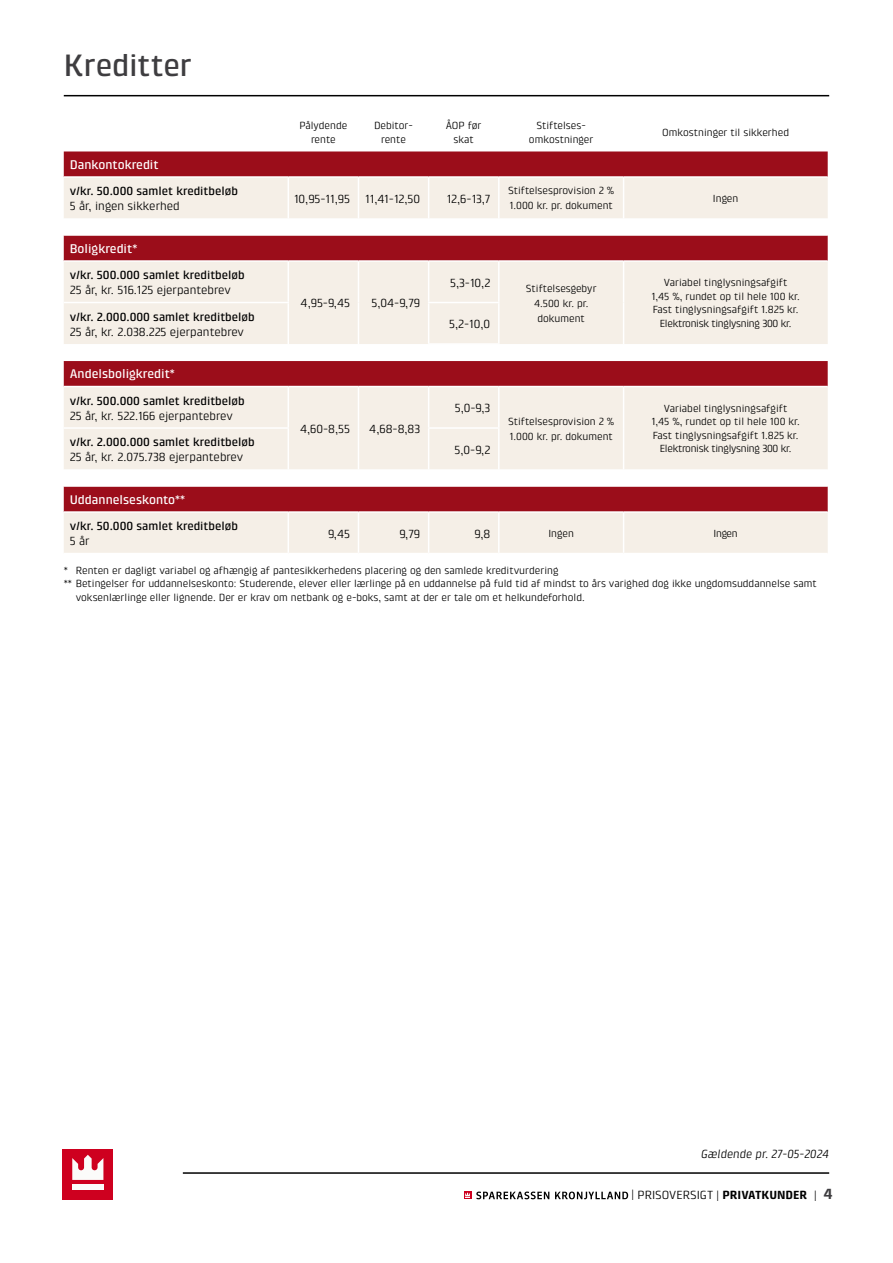
<style>
.page{position:relative;width:893px;height:1263px;background:#fff}
.page>*{position:absolute;margin:0;border:0;box-sizing:border-box;transform-origin:0 0}
.t1{font:500 31.5px "Klint LT Pro";letter-spacing:-.005em;color:#3e3d40}
.t2{font:500 12.75px "Klint LT Pro";color:#fff}
.t3{font:12px "Klint LT Pro";color:#000}
.t4{font:500 12px "Klint LT Pro";color:#000}
.t5{font:italic 12px "Klint LT Pro";color:#000}
.t6{font:10.5px/13.5px "Klint LT Pro";color:#000;text-align:center}
.s1{font-weight:700}
.s2{font-weight:700;font-size:15px;color:#3e3d40}
</style>
<div class="page">
<div style="left:63px;top:1149px;width:50px;height:50px;background:#ce001f"></div>
<div style="left:72px;top:1184px;width:31px;height:5px;background:#fbfbfa"></div>
<svg style="left:72px;top:1155px;width:31px;height:25px"></svg>
<hr style="left:183px;top:1172px;width:646px;height:2px;background:#000">
<hr style="left:64px;top:95px;width:765px;height:1px;background:#000">
<svg style="left:476px;top:1191px;width:73px;height:8px"></svg>
<svg style="left:555px;top:1191px;width:73px;height:8px"></svg>
<div style="left:464px;top:1191px;width:7px;height:8px;background:#ce001f"></div>
<svg style="left:465px;top:1192px;width:5px;height:6px"></svg>
<div style="left:64px;top:151px;width:764px;height:25px;background:#9b0d1a"></div>
<svg style="left:64px;top:178px;width:764px;height:375px;background:#e0bab7"></svg>
<svg style="left:64px;top:218px;width:764px;height:268px;fill:#f5efe7"></svg>
<hr style="left:288px;top:178px;width:1px;height:40px;background:#fff">
<hr style="left:358px;top:178px;width:1px;height:40px;background:#fff">
<hr style="left:428px;top:178px;width:1px;height:40px;background:#fff">
<hr style="left:288px;top:262px;width:1px;height:40px;background:#fff">
<hr style="left:358px;top:262px;width:1px;height:40px;background:#fff">
<hr style="left:428px;top:262px;width:1px;height:40px;background:#fff">
<hr style="left:288px;top:303px;width:1px;height:41px;background:#fff">
<hr style="left:358px;top:302px;width:1px;height:42px;background:#fff">
<hr style="left:428px;top:303px;width:1px;height:40px;background:#fff">
<hr style="left:288px;top:387px;width:1px;height:40px;background:#fff">
<hr style="left:358px;top:387px;width:1px;height:41px;background:#fff">
<hr style="left:428px;top:387px;width:1px;height:40px;background:#fff">
<hr style="left:288px;top:429px;width:1px;height:40px;background:#fff">
<hr style="left:358px;top:428px;width:1px;height:41px;background:#fff">
<hr style="left:428px;top:429px;width:1px;height:40px;background:#fff">
<hr style="left:288px;top:513px;width:1px;height:40px;background:#fff">
<hr style="left:358px;top:513px;width:1px;height:40px;background:#fff">
<hr style="left:428px;top:513px;width:1px;height:40px;background:#fff">
<hr style="left:498px;top:178px;width:2px;height:40px;background:#fff">
<hr style="left:623px;top:178px;width:1px;height:40px;background:#fff">
<hr style="left:498px;top:262px;width:2px;height:40px;background:#fff">
<hr style="left:623px;top:262px;width:1px;height:40px;background:#fff">
<hr style="left:498px;top:303px;width:2px;height:40px;background:#fff">
<hr style="left:623px;top:302px;width:1px;height:42px;background:#fff">
<hr style="left:498px;top:387px;width:2px;height:40px;background:#fff">
<hr style="left:623px;top:387px;width:1px;height:41px;background:#fff">
<hr style="left:498px;top:429px;width:2px;height:40px;background:#fff">
<hr style="left:623px;top:428px;width:1px;height:41px;background:#fff">
<hr style="left:498px;top:513px;width:2px;height:40px;background:#fff">
<hr style="left:623px;top:513px;width:1px;height:40px;background:#fff">
<hr style="left:64px;top:302px;width:225px;height:1px;background:#fff">
<hr style="left:64px;top:427px;width:225px;height:2px;background:#fff">
<hr style="left:428px;top:427px;width:72px;height:2px;background:#fff">
<hr style="left:428px;top:302px;width:72px;height:1px;background:#fff">
<hr style="left:428px;top:343px;width:72px;height:2px;background:#fff">
<hr style="left:64px;top:511px;width:224px;height:2px;background:#fff">
<hr style="left:288px;top:511px;width:70px;height:2px;background:#fff">
<hr style="left:358px;top:511px;width:71px;height:2px;background:#fff">
<hr style="left:429px;top:511px;width:70px;height:2px;background:#fff">
<hr style="left:499px;top:511px;width:125px;height:2px;background:#fff">
<hr style="left:624px;top:511px;width:204px;height:2px;background:#fff">
<hr style="left:64px;top:386px;width:224px;height:1px;background:#fff">
<hr style="left:288px;top:386px;width:70px;height:1px;background:#fff">
<hr style="left:358px;top:386px;width:71px;height:1px;background:#fff">
<hr style="left:429px;top:386px;width:70px;height:1px;background:#fff">
<hr style="left:499px;top:386px;width:125px;height:1px;background:#fff">
<hr style="left:624px;top:386px;width:204px;height:1px;background:#fff">
<hr style="left:64px;top:260px;width:224px;height:2px;background:#fff">
<hr style="left:288px;top:260px;width:70px;height:2px;background:#fff">
<hr style="left:358px;top:260px;width:71px;height:2px;background:#fff">
<hr style="left:429px;top:260px;width:70px;height:2px;background:#fff">
<hr style="left:499px;top:260px;width:125px;height:2px;background:#fff">
<hr style="left:624px;top:260px;width:204px;height:2px;background:#fff">
<h1 class="t1" style="left:64px;top:47px;width:130px">Kreditter</h1>
<p class="t2" style="left:70px;top:157px;width:90px">Dankontokredit</p>
<p class="t4" style="left:70px;top:184px;width:170px">v/kr. 50.000 samlet kreditbeløb</p>
<p class="t3" style="left:70px;top:199px;width:112px">5 år, ingen sikkerhed</p>
<p class="t2" style="left:70px;top:241px;width:69px">Boligkredit*</p>
<p class="t4" style="left:70px;top:268px;width:176px">v/kr. 500.000 samlet kreditbeløb</p>
<p class="t3" style="left:70px;top:283px;width:162px">25 år, kr. 516.125 ejerpantebrev</p>
<p class="t4" style="left:70px;top:310px;width:186px">v/kr. 2.000.000 samlet kreditbeløb</p>
<p class="t3" style="left:70px;top:325px;width:176px">25 år, kr. 2.038.225 ejerpantebrev</p>
<p class="t2" style="left:70px;top:367px;width:107px">Andelsboligkredit*</p>
<p class="t4" style="left:70px;top:394px;width:176px">v/kr. 500.000 samlet kreditbeløb</p>
<p class="t3" style="left:70px;top:409px;width:164px">25 år, kr. 522.166 ejerpantebrev</p>
<p class="t4" style="left:70px;top:435px;width:186px">v/kr. 2.000.000 samlet kreditbeløb</p>
<p class="t3" style="left:70px;top:450px;width:175px">25 år, kr. 2.075.738 ejerpantebrev</p>
<p class="t6" style="left:299px;top:119px;width:49px">Pålydende rente</p>
<p class="t6" style="left:374px;top:119px;width:40px">Debitor&shy;rente</p>
<p class="t6" style="left:446px;top:119px;width:37px">ÅOP før skat</p>
<p class="t6" style="left:529px;top:119px;width:66px">Stiftelses&shy;omkostninger</p>
<p class="t6" style="left:662px;top:126px;width:128px">Omkostninger til sikkerhed</p>
<p class="t3" style="left:294px;top:192px;width:57px">10,95-11,95</p>
<p class="t3" style="left:365px;top:192px;width:56px">11,41-12,50</p>
<p class="t3" style="left:447px;top:192px;width:45px">12,6-13,7</p>
<p class="t6" style="left:508px;top:183px;width:108px;line-height:15px;text-align:left">Stiftelsesprovision 2 %<br>1.000 kr. pr. dokument</p>
<p class="t6" style="left:713px;top:192px;width:27px">Ingen</p>
<p class="t3" style="left:301px;top:296px;width:51px">4,95-9,45</p>
<p class="t3" style="left:372px;top:296px;width:50px">5,04-9,79</p>
<p class="t3" style="left:300px;top:422px;width:51px">4,60-8,55</p>
<p class="t3" style="left:369px;top:422px;width:52px">4,68-8,83</p>
<p class="t3" style="left:450px;top:276px;width:42px">5,3-10,2</p>
<p class="t3" style="left:449px;top:317px;width:43px">5,2-10,0</p>
<p class="t6" style="left:526px;top:281px;width:72px;line-height:15px">Stiftelsesgebyr<br>4.500 kr. pr. dokument</p>
<p class="t6" style="left:651px;top:276px;width:148px">Variabel tinglysningsafgift<br>1,45 %, rundet op til hele 100 kr.<br>Fast tinglysningsafgift 1.825 kr.<br>Elektronisk tinglysning 300 kr.</p>
<p class="t3" style="left:455px;top:401px;width:37px">5,0-9,3</p>
<p class="t3" style="left:455px;top:443px;width:37px">5,0-9,2</p>
<p class="t6" style="left:508px;top:414px;width:108px;line-height:15px;text-align:left">Stiftelsesprovision 2 %<br>1.000 kr. pr. dokument</p>
<p class="t6" style="left:651px;top:402px;width:148px">Variabel tinglysningsafgift<br>1,45 %, rundet op til hele 100 kr.<br>Fast tinglysningsafgift 1.825 kr.<br>Elektronisk tinglysning 300 kr.</p>
<p class="t2" style="left:70px;top:492px;width:117px">Uddannelseskonto**</p>
<p class="t4" style="left:70px;top:519px;width:170px">v/kr. 50.000 samlet kreditbeløb</p>
<p class="t3" style="left:70px;top:534px;width:22px">5 år</p>
<p class="t3" style="left:328px;top:527px;width:23px">9,45</p>
<p class="t3" style="left:399px;top:527px;width:22px">9,79</p>
<p class="t3" style="left:474px;top:527px;width:17px">9,8</p>
<p class="t6" style="left:548px;top:527px;width:27px">Ingen</p>
<p class="t6" style="left:713px;top:527px;width:26px">Ingen</p>
<p class="t6" style="left:64px;top:563px;width:496px">* Renten er dagligt variabel og afhængig af pantesikkerhedens placering og den samlede kreditvurdering</p>
<p class="t6" style="left:64px;top:577px;width:754px">** Betingelser for uddannelseskonto: Studerende, elever eller lærlinge på en uddannelse på fuld tid af mindst to års varighed dog ikke ungdomsuddannelse samt</p>
<p class="t6" style="left:76px;top:590px;width:509px">voksenlærlinge eller lignende. Der er krav om netbank og e-boks, samt at der er tale om et helkundeforhold.</p>
<p class="t5" style="left:701px;top:1147px;width:130px">Gældende pr. 27-05-2024</p>
<p class="t3" style="left:632px;top:1188px;width:203px">| PRISOVERSIGT | <span class="s1">PRIVATKUNDER</span> | <span class="s2">4</span></p>
</div>
